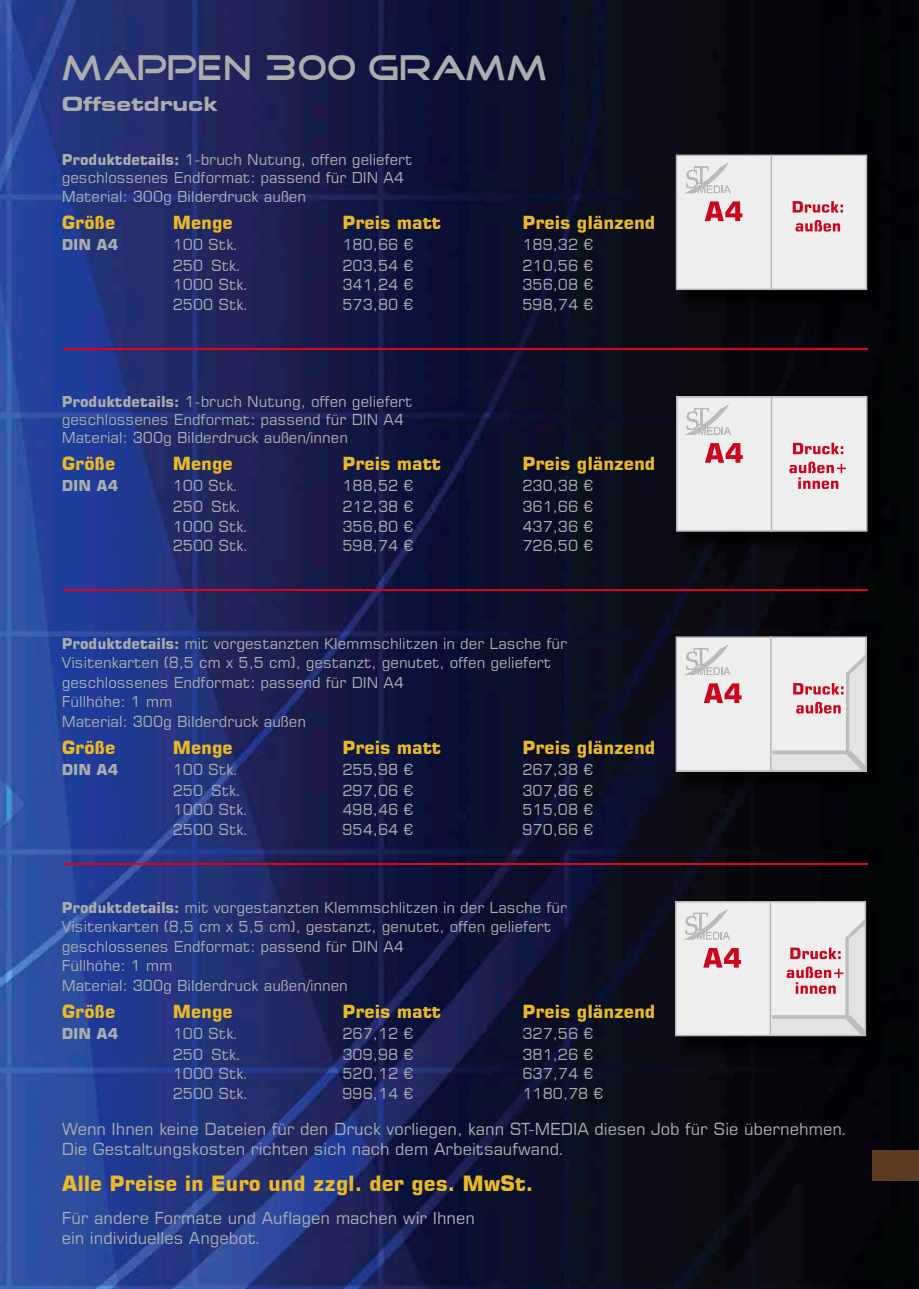
<style>
.page{position:relative;width:919px;height:1289px;background:#fff}
.page>*{position:absolute;margin:0;border:0;box-sizing:border-box;transform-origin:0 0}
.t1{font:36px "Good Times";color:#abadae}
.t2{font:700 21px "Square 721 BT";color:#e9b926}
.t3{font:700 expanded 19.5px "Square 721 BT";color:#abadae}
.t4{font:700 18px "Square 721 BT";color:#e9b926}
.t5{font:16.5px/19.8px "Square 721 BT";color:#abadae}
.t6{font:15px/19.5px "Square 721 BT";color:#abadae}
.t7{font:700 15px "Square 721 BT";color:#abadae}
.s1{font-weight:700}
</style>
<div class="page">
<img style="left:0;top:0;width:918px;height:1288px">
<div style="left:675px;top:901px;width:211px;height:155px;background:#000"></div>
<div style="left:675px;top:901px;width:190px;height:134px;background:#eee"></div>
<hr style="left:769px;top:901px;width:2px;height:134px;background:#b6b6b6">
<div style="left:675px;top:901px;width:191px;height:135px;border:2px solid #b6b6b6"></div>
<svg style="left:685px;top:909px;width:44px;height:30px"></svg>
<svg style="left:703px;top:948px;width:38px;height:19px"></svg>
<svg style="left:772px;top:915px;width:93px;height:120px"></svg>
<div style="left:676px;top:637px;width:211px;height:154px;background:#000"></div>
<div style="left:676px;top:637px;width:190px;height:134px;background:#eee"></div>
<hr style="left:770px;top:637px;width:1px;height:134px;background:#b6b6b6">
<div style="left:675px;top:636px;width:191px;height:135px;border:2px solid #b6b6b6"></div>
<svg style="left:685px;top:645px;width:45px;height:30px"></svg>
<svg style="left:703px;top:683px;width:38px;height:20px"></svg>
<svg style="left:772px;top:650px;width:94px;height:121px"></svg>
<div style="left:677px;top:398px;width:210px;height:153px;background:#000"></div>
<div style="left:676px;top:396px;width:191px;height:135px;background:#eee"></div>
<hr style="left:770px;top:396px;width:2px;height:135px;background:#b6b6b6">
<div style="left:676px;top:396px;width:191px;height:135px;border:2px solid #b6b6b6"></div>
<svg style="left:685px;top:404px;width:46px;height:31px"></svg>
<svg style="left:705px;top:443px;width:37px;height:20px"></svg>
<svg style="left:793px;top:443px;width:50px;height:11px"></svg>
<svg style="left:789px;top:461px;width:57px;height:28px"></svg>
<div style="left:677px;top:156px;width:209px;height:153px;background:#000"></div>
<div style="left:676px;top:155px;width:190px;height:134px;background:#eee"></div>
<hr style="left:770px;top:155px;width:2px;height:134px;background:#b6b6b6">
<div style="left:675px;top:154px;width:192px;height:136px;border:2px solid #b6b6b6"></div>
<svg style="left:685px;top:163px;width:45px;height:30px"></svg>
<svg style="left:792px;top:201px;width:50px;height:12px"></svg>
<svg style="left:795px;top:220px;width:45px;height:11px"></svg>
<svg style="left:704px;top:201px;width:38px;height:20px"></svg>
<hr style="left:63px;top:348px;width:804px;height:1px;background:#e2001a">
<hr style="left:63px;top:589px;width:804px;height:2px;background:#e2001a">
<hr style="left:63px;top:863px;width:804px;height:2px;background:#e2001a">
<div style="left:872px;top:1150px;width:46px;height:30px;background:#5e3b23"></div>
<h1 class="t1" style="left:62px;top:51px;width:488px">MAPPEN 300 GRAMM</h1>
<h3 class="t3" style="left:62px;top:93px;width:158px">Offsetdruck</h3>
<p class="t6" style="left:62px;top:151px;width:352px;line-height:18px"><span class="s1">Produktdetails:</span> 1-bruch Nutung, offen geliefert geschlossenes Endformat: passend für DIN A4<br>Material: 300g Bilderdruck außen</p>
<p class="t4" style="left:62px;top:211px;width:55px">Größe</p>
<p class="t4" style="left:173px;top:211px;width:62px">Menge</p>
<p class="t4" style="left:342px;top:211px;width:100px">Preis matt</p>
<p class="t4" style="left:522px;top:211px;width:134px">Preis glänzend</p>
<p class="t7" style="left:62px;top:235px;width:58px">DIN A4</p>
<p class="t6" style="left:173px;top:234px;width:67px">100 Stk.</p>
<p class="t6" style="left:342px;top:234px;width:72px">180,66 €</p>
<p class="t6" style="left:522px;top:234px;width:72px">189,32 €</p>
<p class="t6" style="left:173px;top:255px;width:70px">250 Stk.</p>
<p class="t6" style="left:342px;top:255px;width:72px">203,54 €</p>
<p class="t6" style="left:522px;top:255px;width:72px">210,56 €</p>
<p class="t6" style="left:173px;top:274px;width:78px">1000 Stk.</p>
<p class="t6" style="left:342px;top:274px;width:72px">341,24 €</p>
<p class="t6" style="left:522px;top:274px;width:72px">356,08 €</p>
<p class="t6" style="left:173px;top:294px;width:78px">2500 Stk.</p>
<p class="t6" style="left:342px;top:294px;width:72px">573,80 €</p>
<p class="t6" style="left:522px;top:294px;width:72px">598,74 €</p>
<p class="t6" style="left:62px;top:392px;width:352px;line-height:18px"><span class="s1">Produktdetails:</span> 1-bruch Nutung, offen geliefert geschlossenes Endformat: passend für DIN A4<br>Material: 300g Bilderdruck außen/innen</p>
<p class="t4" style="left:62px;top:452px;width:55px">Größe</p>
<p class="t4" style="left:173px;top:452px;width:62px">Menge</p>
<p class="t4" style="left:342px;top:452px;width:100px">Preis matt</p>
<p class="t4" style="left:522px;top:452px;width:134px">Preis glänzend</p>
<p class="t7" style="left:62px;top:476px;width:58px">DIN A4</p>
<p class="t6" style="left:173px;top:475px;width:67px">100 Stk.</p>
<p class="t6" style="left:342px;top:475px;width:72px">188,52 €</p>
<p class="t6" style="left:522px;top:475px;width:72px">230,38 €</p>
<p class="t6" style="left:173px;top:496px;width:70px">250 Stk.</p>
<p class="t6" style="left:342px;top:496px;width:72px">212,38 €</p>
<p class="t6" style="left:522px;top:496px;width:72px">361,66 €</p>
<p class="t6" style="left:173px;top:516px;width:78px">1000 Stk.</p>
<p class="t6" style="left:342px;top:516px;width:72px">356,80 €</p>
<p class="t6" style="left:522px;top:516px;width:72px">437,36 €</p>
<p class="t6" style="left:173px;top:535px;width:78px">2500 Stk.</p>
<p class="t6" style="left:342px;top:535px;width:72px">598,74 €</p>
<p class="t6" style="left:522px;top:535px;width:72px">726,50 €</p>
<p class="t6" style="left:62px;top:633px;width:507px"><span class="s1">Produktdetails:</span> mit vorgestanzten Klemmschlitzen in der Lasche für Visitenkarten (8,5 cm x 5,5 cm), gestanzt, genutet, offen geliefert geschlossenes Endformat: passend für DIN A4<br>Füllhöhe: 1 mm<br>Material: 300g Bilderdruck außen</p>
<p class="t4" style="left:62px;top:736px;width:55px">Größe</p>
<p class="t4" style="left:173px;top:736px;width:62px">Menge</p>
<p class="t4" style="left:342px;top:736px;width:100px">Preis matt</p>
<p class="t4" style="left:522px;top:736px;width:134px">Preis glänzend</p>
<p class="t7" style="left:62px;top:760px;width:58px">DIN A4</p>
<p class="t6" style="left:173px;top:759px;width:67px">100 Stk.</p>
<p class="t6" style="left:342px;top:759px;width:72px">255,98 €</p>
<p class="t6" style="left:522px;top:759px;width:72px">267,38 €</p>
<p class="t6" style="left:173px;top:780px;width:70px">250 Stk.</p>
<p class="t6" style="left:342px;top:780px;width:72px">297,06 €</p>
<p class="t6" style="left:522px;top:780px;width:72px">307,86 €</p>
<p class="t6" style="left:173px;top:799px;width:78px">1000 Stk.</p>
<p class="t6" style="left:342px;top:799px;width:72px">498,46 €</p>
<p class="t6" style="left:522px;top:799px;width:72px">515,08 €</p>
<p class="t6" style="left:173px;top:819px;width:78px">2500 Stk.</p>
<p class="t6" style="left:342px;top:819px;width:72px">954,64 €</p>
<p class="t6" style="left:522px;top:819px;width:72px">970,66 €</p>
<p class="t6" style="left:62px;top:897px;width:507px"><span class="s1">Produktdetails:</span> mit vorgestanzten Klemmschlitzen in der Lasche für Visitenkarten (8,5 cm x 5,5 cm), gestanzt, genutet, offen geliefert geschlossenes Endformat: passend für DIN A4<br>Füllhöhe: 1 mm<br>Material: 300g Bilderdruck außen/innen</p>
<p class="t4" style="left:62px;top:1000px;width:55px">Größe</p>
<p class="t4" style="left:173px;top:1000px;width:62px">Menge</p>
<p class="t4" style="left:342px;top:1000px;width:100px">Preis matt</p>
<p class="t4" style="left:522px;top:1000px;width:134px">Preis glänzend</p>
<p class="t7" style="left:62px;top:1024px;width:58px">DIN A4</p>
<p class="t6" style="left:173px;top:1023px;width:67px">100 Stk.</p>
<p class="t6" style="left:342px;top:1023px;width:72px">267,12 €</p>
<p class="t6" style="left:522px;top:1023px;width:72px">327,56 €</p>
<p class="t6" style="left:173px;top:1044px;width:70px">250 Stk.</p>
<p class="t6" style="left:342px;top:1044px;width:72px">309,98 €</p>
<p class="t6" style="left:522px;top:1044px;width:72px">381,26 €</p>
<p class="t6" style="left:173px;top:1063px;width:78px">1000 Stk.</p>
<p class="t6" style="left:342px;top:1063px;width:72px">520,12 €</p>
<p class="t6" style="left:522px;top:1063px;width:72px">637,74 €</p>
<p class="t6" style="left:173px;top:1083px;width:78px">2500 Stk.</p>
<p class="t6" style="left:342px;top:1083px;width:72px">996,14 €</p>
<p class="t6" style="left:522px;top:1083px;width:83px">1180,78 €</p>
<p class="t5" style="left:62px;top:1118px;width:787px">Wenn Ihnen keine Dateien für den Druck vorliegen, kann ST-MEDIA diesen Job für Sie übernehmen.<br>Die Gestaltungskosten richten sich nach dem Arbeitsaufwand.</p>
<h2 class="t2" style="left:62px;top:1170px;width:473px">Alle Preise in Euro und zzgl. der ges. MwSt.</h2>
<p class="t5" style="left:62px;top:1207px;width:415px">Für andere Formate und Auflagen machen wir Ihnen ein individuelles Angebot.</p>
</div>
